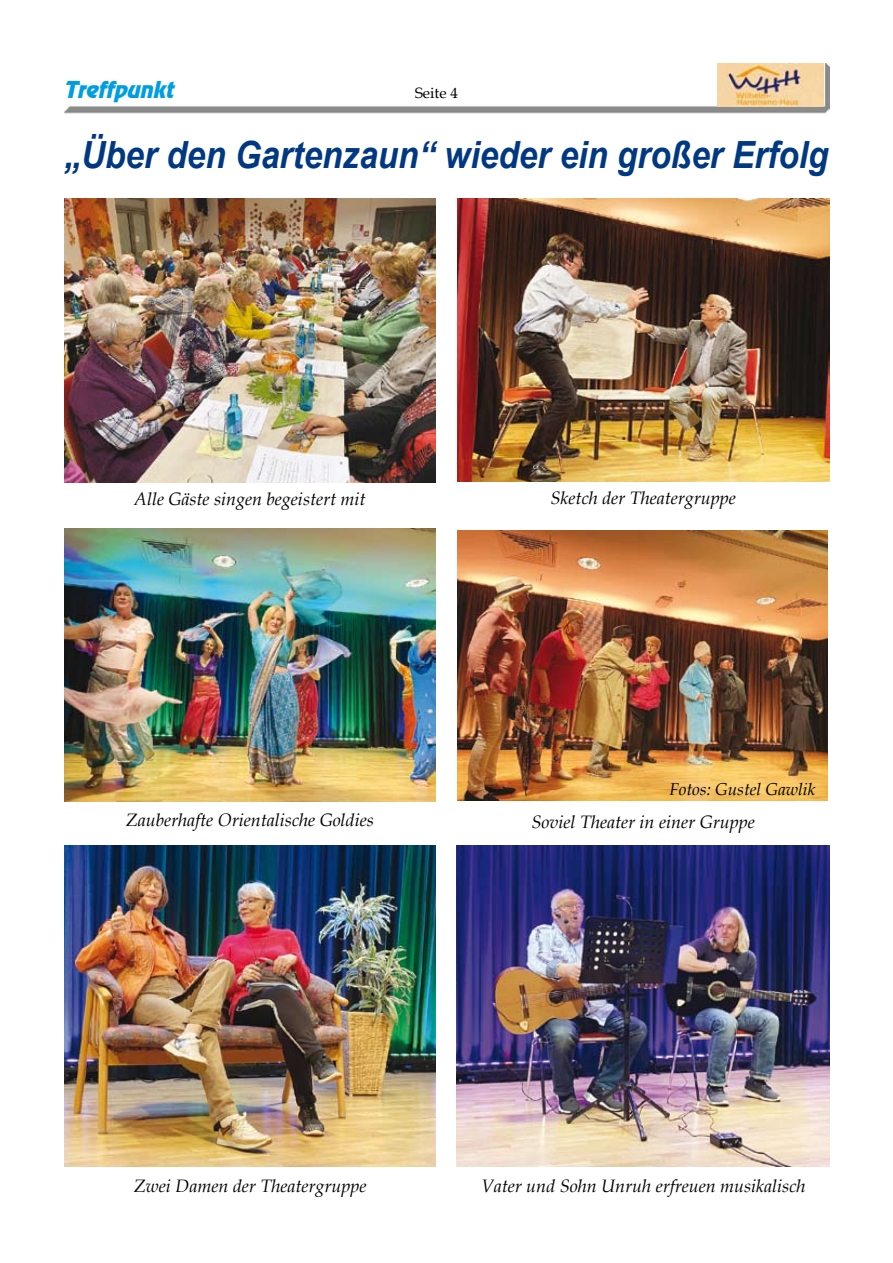
<style>
.page{position:relative;width:893px;height:1263px;background:#fff}
.page>*{position:absolute;margin:0;border:0;box-sizing:border-box;transform-origin:0 0}
.t1{font:italic 700 37.5px "Arial";color:#003882;scale:.89 1}
.t2{font:italic 21px "Revue";color:#009ee0}
.t3{font:italic 18px "Book Antiqua";color:#000}
.t4{font:italic 17.25px "Book Antiqua";color:#000}
.t5{font:15px "Book Antiqua";color:#000}
</style>
<div class="page">
<img style="left:64px;top:64px;width:765px;height:50px">
<img style="left:718px;top:64px;width:106px;height:42px">
<img style="left:65px;top:198px;width:371px;height:285px">
<img style="left:64px;top:528px;width:372px;height:273px">
<img style="left:64px;top:845px;width:372px;height:321px">
<img style="left:457px;top:845px;width:373px;height:321px">
<img style="left:457px;top:198px;width:372px;height:284px">
<img style="left:457px;top:530px;width:370px;height:270px">
<p class="t2" style="left:64px;top:76px;width:117px">Treffpunkt</p>
<p class="t5" style="left:415px;top:83px;width:33px">Seite</p>
<h1 class="t1" style="left:64px;top:129px;width:860px">„Über den Gartenzaun“ wieder ein großer Erfolg</h1>
<p class="t3" style="left:134px;top:486px;width:233px">Alle Gäste singen begeistert mit</p>
<p class="t3" style="left:126px;top:807px;width:249px">Zauberhafte Orientalische Goldies</p>
<p class="t3" style="left:550px;top:485px;width:187px">Sketch der Theatergruppe</p>
<p class="t4" style="left:669px;top:777px;width:148px">Fotos: Gustel Gawlik</p>
<p class="t3" style="left:532px;top:809px;width:225px">Soviel Theater in einer Gruppe</p>
<p class="t3" style="left:134px;top:1174px;width:234px">Zwei Damen der Theatergruppe</p>
<p class="t3" style="left:481px;top:1173px;width:326px">Vater und Sohn Unruh erfreuen musikalisch</p>
</div>
